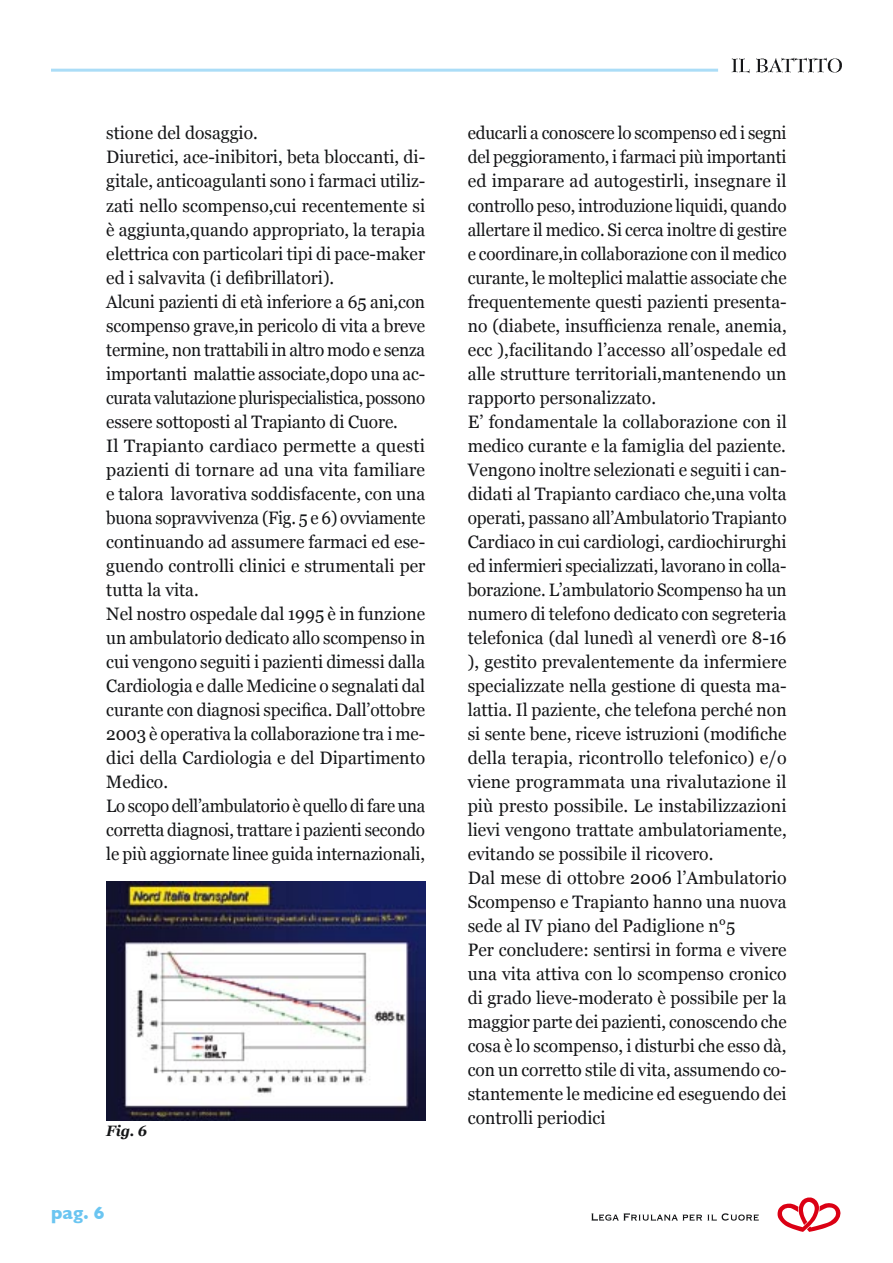
<style>
.page{position:relative;width:893px;height:1263px;background:#fff}
.page>*{position:absolute;margin:0;border:0;box-sizing:border-box;transform-origin:0 0}
.Testo_normale_times_c12{font:18px/24px "Georgia";color:#141517;text-align:justify}
.Testo_normale_times_c12-2{font:18px/24px "Georgia";color:#141517;text-align:justify;scale:.95 1}
.Testo_normale_times_c12-3{font:18px/24px "Georgia";color:#141517;text-align:justify;scale:.96 1}
.Testo_normale_times_c12-4{font:18px/24px "Georgia";color:#141517;text-align:justify;scale:.93 1}
.t1{font:700 18px "Gill Sans";color:#6bc5f1}
.DIDASCALIE{font:italic 700 15px "Georgia";color:#141517;scale:.95 1}
</style>
<div class="page">
<img style="left:731px;top:57px;width:111px;height:17px">
<hr style="left:51px;top:69px;width:667px;height:3px;background:#abddf7">
<svg style="left:777px;top:1197px;width:64px;height:35px"></svg>
<svg style="left:591px;top:1213px;width:168px;height:8px"></svg>
<img style="left:106px;top:881px;width:319px;height:239px">
<p class="Testo_normale_times_c12" style="left:106px;top:121px;width:153px">stione del dosaggio.</p>
<p class="Testo_normale_times_c12" style="left:106px;top:145px;width:320px">Diuretici, ace-inibitori, beta bloccanti, di&shy;gitale, anticoagulanti sono i farmaci utiliz&shy;zati nello scompenso,cui recentemente si è aggiunta,quando appropriato, la terapia elettrica con particolari tipi di pace-maker ed i salvavita (i defibrillatori).</p>
<p class="Testo_normale_times_c12-3" style="left:106px;top:289px;width:334px">Alcuni pazienti di età inferiore a 65 ani,con scompenso grave,in pericolo di vita a breve termine, non trattabili in altro modo e senza importanti malattie associate,dopo una ac&shy;curata valutazione plurispecialistica, possono essere sottoposti al Trapianto di Cuore.</p>
<p class="Testo_normale_times_c12" style="left:106px;top:433px;width:320px">Il Trapianto cardiaco permette a questi pazienti di tornare ad una vita familiare e talora lavorativa soddisfacente, con una buona sopravvivenza (Fig. 5 e 6) ovviamente continuando ad assumere farmaci ed ese&shy;guendo controlli clinici e strumentali per tutta la vita.</p>
<p class="Testo_normale_times_c12" style="left:106px;top:601px;width:320px">Nel nostro ospedale dal 1995 è in funzione un ambulatorio dedicato allo scompenso in cui vengono seguiti i pazienti dimessi dalla Cardiologia e dalle Medicine o segnalati dal curante con diagnosi specifica. Dall’ottobre 2003 è operativa la collaborazione tra i me&shy;dici della Cardiologia e del Dipartimento Medico.</p>
<p class="Testo_normale_times_c12-4" style="left:106px;top:793px;width:344px">Lo scopo dell’ambulatorio è quello di fare una corretta diagnosi, trattare i pazienti secondo le più aggiornate linee guida internazionali,</p>
<p class="DIDASCALIE" style="left:106px;top:1122px;width:44px">Fig. 6</p>
<p class="t1" style="left:51px;top:1202px;width:55px">pag. 6</p>
<p class="Testo_normale_times_c12-2" style="left:468px;top:121px;width:337px">educarli a conoscere lo scompenso ed i segni del peggioramento, i farmaci più importanti ed imparare ad autogestirli, insegnare il controllo peso, introduzione liquidi, quando allertare il medico. Si cerca inoltre di gestire e coordinare,in collaborazione con il medico curante, le molteplici malattie associate che frequentemente questi pazienti presenta&shy;no (diabete, insufficienza renale, anemia, ecc ),facilitando l’accesso all’ospedale ed alle strutture territoriali,mantenendo un rapporto personalizzato.</p>
<p class="Testo_normale_times_c12" style="left:468px;top:409px;width:320px">E’ fondamentale la collaborazione con il medico curante e la famiglia del paziente.</p>
<p class="Testo_normale_times_c12" style="left:468px;top:457px;width:320px">Vengono inoltre selezionati e seguiti i can&shy;didati al Trapianto cardiaco che,una volta operati, passano all’Ambulatorio Trapianto Cardiaco in cui cardiologi, cardiochirurghi ed infermieri specializzati, lavorano in colla&shy;borazione. L’ambulatorio Scompenso ha un numero di telefono dedicato con segreteria telefonica (dal lunedì al venerdì ore 8-16 ), gestito prevalentemente da infermiere specializzate nella gestione di questa ma&shy;lattia. Il paziente, che telefona perché non si sente bene, riceve istruzioni (modifiche della terapia, ricontrollo telefonico) e/o viene programmata una rivalutazione il più presto possibile. Le instabilizzazioni lievi vengono trattate ambulatoriamente, evitando se possibile il ricovero.</p>
<p class="Testo_normale_times_c12" style="left:468px;top:865px;width:320px">Dal mese di ottobre 2006 l’Ambulatorio Scompenso e Trapianto hanno una nuova sede al IV piano del Padiglione n°5</p>
<p class="Testo_normale_times_c12" style="left:468px;top:937px;width:320px">Per concludere: sentirsi in forma e vivere una vita attiva con lo scompenso cronico di grado lieve-moderato è possibile per la maggior parte dei pazienti, conoscendo che cosa è lo scompenso, i disturbi che esso dà, con un corretto stile di vita, assumendo co&shy;stantemente le medicine ed eseguendo dei controlli periodici</p>
</div>
